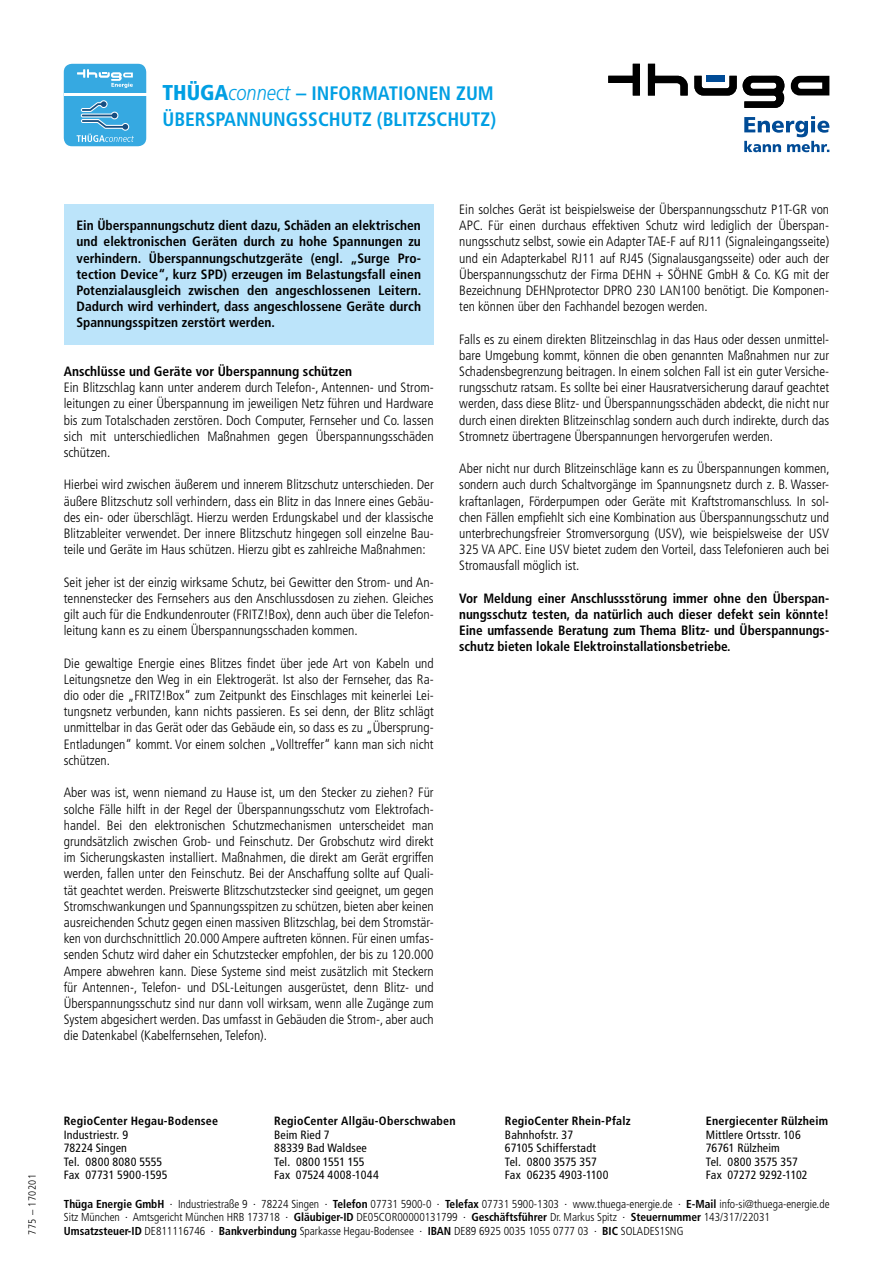
<style>
.page{position:relative;width:893px;height:1263px;background:#fff}
.page>*{position:absolute;margin:0;border:0;box-sizing:border-box;transform-origin:0 0}
.t1{font:700 condensed 19.5px/26.4px "Frutiger LT Std";color:#009fe3;scale:1.05 1}
.t2{font:300 condensed 13.5px/16.2px "Frutiger LT Std";color:#000;text-align:justify}
.t3{font:700 condensed 13.5px/16.2px "Frutiger LT Std";color:#000;text-align:justify}
.t4{font:condensed 12px/13.5px "Frutiger LT Std";letter-spacing:.01em;color:#000}
.t5{font:700 condensed 12px "Frutiger LT Std";letter-spacing:.015em;color:#000}
.t6{font:300 condensed 11.55px/13.5px "Frutiger LT Std";color:#000}
.t7{font:300 condensed 10.5px "Frutiger LT Std";letter-spacing:.04em;color:#000}
.s1{font-weight:900;font-size:21.45px}
.s2{font-weight:300;font-style:italic;font-stretch:normal;font-size:21.45px}
.s3{font-weight:700}
</style>
<div class="page">
<div style="left:64px;top:204px;width:370px;height:140px;background:#bce4fa"></div>
<div style="left:64px;top:64px;width:82px;height:82px;background:#36a9e1;border-radius:8px"></div>
<hr style="left:64px;top:94px;width:82px;height:2px;background:#fff">
<svg style="left:77px;top:70px;width:56px;height:18px"></svg>
<svg style="left:77px;top:100px;width:57px;height:42px"></svg>
<svg style="left:743px;top:76px;width:86px;height:32px"></svg>
<svg style="left:608px;top:64px;width:32px;height:31px"></svg>
<svg style="left:648px;top:64px;width:40px;height:31px"></svg>
<svg style="left:694px;top:76px;width:43px;height:19px"></svg>
<svg style="left:744px;top:116px;width:85px;height:36px"></svg>
<h1 class="t1" style="left:162px;top:80px;width:319px"><span class="s1">THÜGA</span><span class="s2">connect</span> – INFORMATIONEN ZUM<br>ÜBERSPANNUNGSSCHUTZ (BLITZSCHUTZ)</h1>
<p class="t3" style="left:77px;top:217px;width:346px">Ein Überspannungschutz dient dazu, Schäden an elektrischen und elektronischen Geräten durch zu hohe Spannungen zu verhindern. Überspannungschutzgeräte (engl. „Surge Pro&shy;tection Device“, kurz SPD) erzeugen im Belastungsfall einen Potenzialausgleich zwischen den angeschlossenen Leitern.<br>Dadurch wird verhindert, dass angeschlossene Geräte durch Spannungsspitzen zerstört werden.</p>
<p class="t3" style="left:64px;top:363px;width:290px">Anschlüsse und Geräte vor Überspannung schützen</p>
<p class="t2" style="left:64px;top:380px;width:371px">Ein Blitzschlag kann unter anderem durch Telefon-, Antennen- und Strom&shy;leitungen zu einer Überspannung im jeweiligen Netz führen und Hardware bis zum Totalschaden zerstören. Doch Computer, Fernseher und Co. lassen sich mit unterschiedlichen Maßnahmen gegen Überspannungsschäden schützen.</p>
<p class="t2" style="left:64px;top:477px;width:371px">Hierbei wird zwischen äußerem und innerem Blitzschutz unterschieden. Der äußere Blitzschutz soll verhindern, dass ein Blitz in das Innere eines Gebäu&shy;des ein- oder überschlägt. Hierzu werden Erdungskabel und der klassische Blitzableiter verwendet. Der innere Blitzschutz hingegen soll einzelne Bau&shy;teile und Geräte im Haus schützen. Hierzu gibt es zahlreiche Maßnahmen:</p>
<p class="t2" style="left:64px;top:574px;width:371px">Seit jeher ist der einzig wirksame Schutz, bei Gewitter den Strom- und An&shy;tennenstecker des Fernsehers aus den Anschlussdosen zu ziehen. Gleiches gilt auch für die Endkundenrouter (FRITZ!Box), denn auch über die Telefon&shy;leitung kann es zu einem Überspannungsschaden kommen.</p>
<p class="t2" style="left:64px;top:655px;width:371px">Die gewaltige Energie eines Blitzes findet über jede Art von Kabeln und Leitungsnetze den Weg in ein Elektrogerät. Ist also der Fernseher, das Ra&shy;dio oder die „FRITZ!Box“ zum Zeitpunkt des Einschlages mit keinerlei Lei&shy;tungsnetz verbunden, kann nichts passieren. Es sei denn, der Blitz schlägt unmittelbar in das Gerät oder das Gebäude ein, so dass es zu „Übersprung-Entladungen“ kommt. Vor einem solchen „Volltreffer“ kann man sich nicht schützen.</p>
<p class="t2" style="left:64px;top:785px;width:371px">Aber was ist, wenn niemand zu Hause ist, um den Stecker zu ziehen? Für solche Fälle hilft in der Regel der Überspannungsschutz vom Elektrofach&shy;handel. Bei den elektronischen Schutzmechanismen unterscheidet man grundsätzlich zwischen Grob- und Feinschutz. Der Grobschutz wird direkt im Sicherungskasten installiert. Maßnahmen, die direkt am Gerät ergriffen werden, fallen unter den Feinschutz. Bei der Anschaffung sollte auf Quali&shy;tät geachtet werden. Preiswerte Blitzschutzstecker sind geeignet, um gegen Stromschwankungen und Spannungsspitzen zu schützen, bieten aber keinen ausreichenden Schutz gegen einen massiven Blitzschlag, bei dem Stromstär&shy;ken von durchschnittlich 20.000 Ampere auftreten können. Für einen umfas&shy;senden Schutz wird daher ein Schutzstecker empfohlen, der bis zu 120.000<br>Ampere abwehren kann. Diese Systeme sind meist zusätzlich mit Steckern für Antennen-, Telefon- und DSL-Leitungen ausgerüstet, denn Blitz- und Überspannungsschutz sind nur dann voll wirksam, wenn alle Zugänge zum System abgesichert werden. Das umfasst in Gebäuden die Strom-, aber auch die Datenkabel (Kabelfernsehen, Telefon).</p>
<p class="t2" style="left:459px;top:201px;width:371px">Ein solches Gerät ist beispielsweise der Überspannungsschutz P1T-GR von APC. Für einen durchaus effektiven Schutz wird lediglich der Überspan&shy;nungsschutz selbst, sowie ein Adapter TAE-F auf RJ11 (Signaleingangsseite) und ein Adapterkabel RJ11 auf RJ45 (Signalausgangsseite) oder auch der Überspannungsschutz der Firma DEHN + SÖHNE GmbH &amp; Co. KG mit der Bezeichnung DEHNprotector DPRO 230 LAN100 benötigt. Die Komponen&shy;ten können über den Fachhandel bezogen werden.</p>
<p class="t2" style="left:459px;top:331px;width:371px">Falls es zu einem direkten Blitzeinschlag in das Haus oder dessen unmittel&shy;bare Umgebung kommt, können die oben genannten Maßnahmen nur zur Schadensbegrenzung beitragen. In einem solchen Fall ist ein guter Versiche&shy;rungsschutz ratsam. Es sollte bei einer Hausratversicherung darauf geachtet werden, dass diese Blitz- und Überspannungsschäden abdeckt, die nicht nur durch einen direkten Blitzeinschlag sondern auch durch indirekte, durch das Stromnetz übertragene Überspannungen hervorgerufen werden.</p>
<p class="t2" style="left:459px;top:461px;width:372px">Aber nicht nur durch Blitzeinschläge kann es zu Überspannungen kommen, sondern auch durch Schaltvorgänge im Spannungsnetz durch z. B. Wasser&shy;kraftanlagen, Förderpumpen oder Geräte mit Kraftstromanschluss. In sol&shy;chen Fällen empfiehlt sich eine Kombination aus Überspannungsschutz und unterbrechungsfreier Stromversorgung (USV), wie beispielsweise der USV 325 VA APC. Eine USV bietet zudem den Vorteil, dass Telefonieren auch bei Stromausfall möglich ist.</p>
<p class="t3" style="left:459px;top:590px;width:371px">Vor Meldung einer Anschlussstörung immer ohne den Überspan&shy;nungsschutz testen, da natürlich auch dieser defekt sein könnte!<br>Eine umfassende Beratung zum Thema Blitz- und Überspannungs&shy;schutz bieten lokale Elektroinstallationsbetriebe.</p>
<p class="t7" style="left:26px;top:1235px;width:62px;rotate:-90deg">775 – 170201</p>
<p class="t5" style="left:64px;top:1114px;width:156px">RegioCenter Hegau-Bodensee</p>
<p class="t4" style="left:64px;top:1128px;width:105px">Industriestr. 9<br>78224 Singen<br>Tel. 0800 8080 5555<br>Fax 07731 5900-1595</p>
<p class="t5" style="left:274px;top:1114px;width:183px">RegioCenter Allgäu-Oberschwaben</p>
<p class="t4" style="left:274px;top:1128px;width:106px">Beim Ried 7<br>88339 Bad Waldsee<br>Tel. 0800 1551 155<br>Fax 07524 4008-1044</p>
<p class="t5" style="left:505px;top:1114px;width:127px">RegioCenter Rhein-Pfalz</p>
<p class="t4" style="left:505px;top:1128px;width:105px">Bahnhofstr. 37<br>67105 Schifferstadt<br>Tel. 0800 3575 357<br>Fax 06235 4903-1100</p>
<p class="t5" style="left:706px;top:1114px;width:124px">Energiecenter Rülzheim</p>
<p class="t4" style="left:706px;top:1128px;width:103px">Mittlere Ortsstr. 106<br>76761 Rülzheim<br>Tel. 0800 3575 357<br>Fax 07272 9292-1102</p>
<p class="t6" style="left:64px;top:1197px;width:767px"><span class="s3">Thüga Energie GmbH</span> · Industriestraße 9 · 78224 Singen · <span class="s3">Telefon</span> 07731 5900-0 · <span class="s3">Telefax</span> 07731 5900-1303 · www.thuega-energie.de · <span class="s3">E-Mail</span> info-si@thuega-energie.de<br>Sitz München · Amtsgericht München HRB 173718 · <span class="s3">Gläubiger-ID</span> DE05COR00000131799 · <span class="s3">Geschäftsführer</span> Dr. Markus Spitz · <span class="s3">Steuernummer</span> 143/317/22031</p>
<p class="t6" style="left:64px;top:1224px;width:621px"><span class="s3">Umsatzsteuer-ID</span> DE811116746 · <span class="s3">Bankverbindung</span> Sparkasse Hegau-Bodensee · <span class="s3">IBAN</span> DE89 6925 0035 1055 0777 03 · <span class="s3">BIC</span> SOLADES1SNG</p>
</div>
